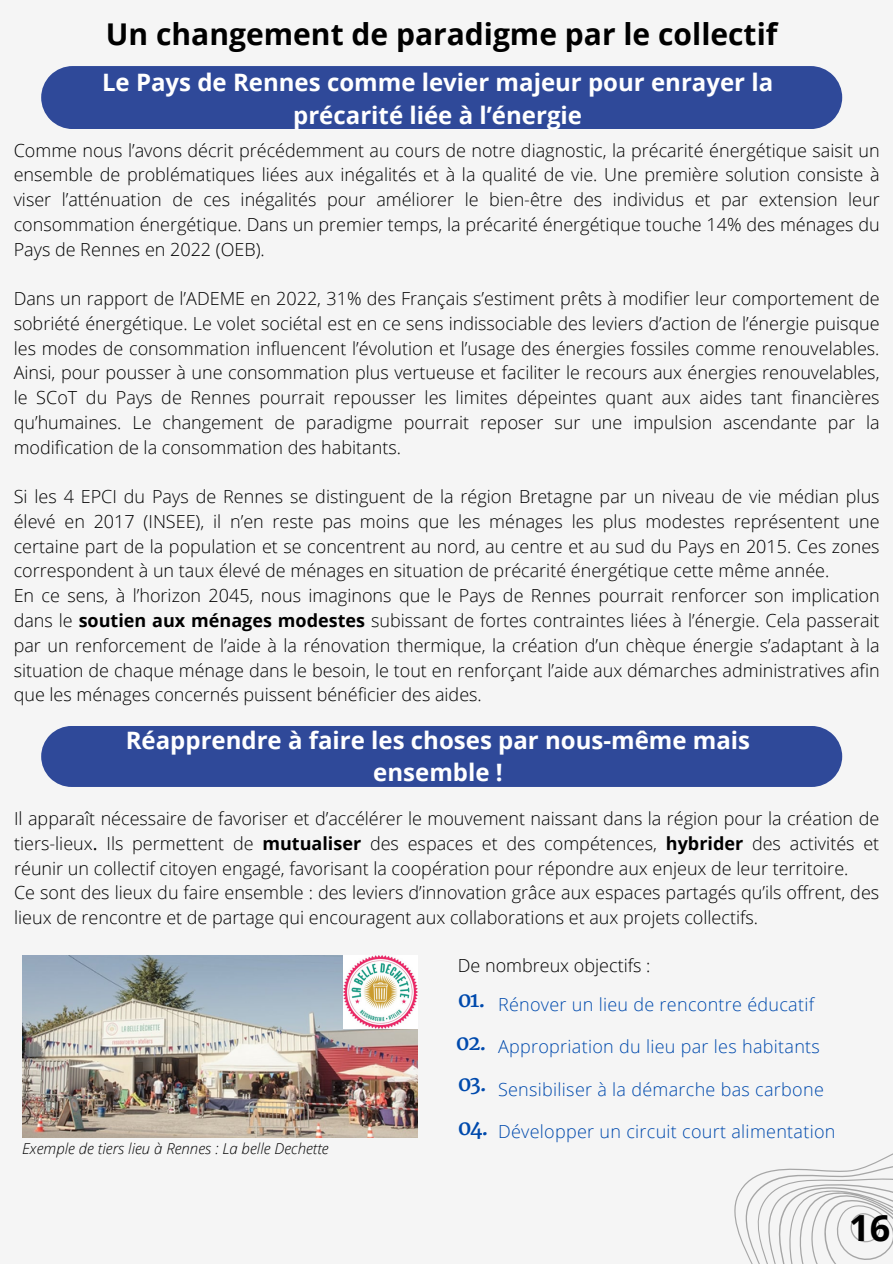
<style>
.page{position:relative;width:893px;height:1264px;background:#fff}
.page>*{position:absolute;margin:0;border:0;box-sizing:border-box;transform-origin:0 0}
.t1{font:700 36px "Open Sans";color:#000}
.t2{font:700 30px "Open Sans";color:#000}
.t3{font:700 24px/32.7px "Open Sans";color:#fff;text-align:center}
.t4{font:700 21px/42px "Martel";letter-spacing:-.08em;color:#004aad;text-align:justify}
.t5{font:300 18px/24.8px "Open Sans";color:#000;text-align:justify}
.t6{font:300 18px "Open Sans";letter-spacing:.015em;color:#004aad}
.t7{font:italic 300 15px "Open Sans";color:#000}
.s1{font-weight:700}
.s2{font-weight:400}
</style>
<div class="page">
<div style="left:0;top:0;width:892px;height:1263px;background:#f5f5f5"></div>
<svg style="left:734px;top:1154px;width:158px;height:109px"></svg>
<div style="left:41px;top:726px;width:801px;height:61px;background:#2f4999"></div>
<div style="left:41px;top:66px;width:801px;height:63px;background:#2f4999"></div>
<img style="left:22px;top:955px;width:395px;height:182px">
<img style="left:343px;top:955px;width:74px;height:73px">
<h2 class="t2" style="left:106px;top:13px;width:673px">Un changement de paradigme par le collectif</h2>
<h3 class="t3" style="left:102px;top:65px;width:672px">Le Pays de Rennes comme levier majeur pour enrayer la précarité liée à l’énergie</h3>
<p class="t5" style="left:14px;top:137px;width:867px">Comme nous l’avons décrit précédemment au cours de notre diagnostic, la précarité énergétique saisit un ensemble de problématiques liées aux inégalités et à la qualité de vie. Une première solution consiste à viser l’atténuation de ces inégalités pour améliorer le bien-être des individus et par extension leur consommation énergétique. Dans un premier temps, la précarité énergétique touche 14% des ménages du Pays de Rennes en 2022 (OEB).</p>
<p class="t5" style="left:14px;top:286px;width:867px">Dans un rapport de l’ADEME en 2022, 31% des Français s’estiment prêts à modifier leur comportement de sobriété énergétique. Le volet sociétal est en ce sens indissociable des leviers d’action de l’énergie puisque les modes de consommation influencent l’évolution et l’usage des énergies fossiles comme renouvelables.<br>Ainsi, pour pousser à une consommation plus vertueuse et faciliter le recours aux énergies renouvelables, le SCoT du Pays de Rennes pourrait repousser les limites dépeintes quant aux aides tant financières qu’humaines. Le changement de paradigme pourrait reposer sur une impulsion ascendante par la modification de la consommation des habitants.</p>
<p class="t5" style="left:14px;top:484px;width:867px;text-align:left">Si les 4 EPCI du Pays de Rennes se distinguent de la région Bretagne par un niveau de vie médian plus élevé en 2017 (INSEE), il n’en reste pas moins que les ménages les plus modestes représentent une certaine part de la population et se concentrent au nord, au centre et au sud du Pays en 2015. Ces zones correspondent à un taux élevé de ménages en situation de précarité énergétique cette même année.<br>En ce sens, à l’horizon 2045, nous imaginons que le Pays de Rennes pourrait renforcer son implication dans le <span class="s1">soutien aux ménages modestes</span> subissant de fortes contraintes liées à l’énergie. Cela passerait par un renforcement de l’aide à la rénovation thermique, la création d’un chèque énergie s’adaptant à la situation de chaque ménage dans le besoin, le tout en renforçant l’aide aux démarches administratives afin que les ménages concernés puissent bénéficier des aides.</p>
<h3 class="t3" style="left:126px;top:723px;width:626px">Réapprendre à faire les choses par nous-même mais ensemble !</h3>
<p class="t5" style="left:14px;top:805px;width:866px;text-align:left">Il apparaît nécessaire de favoriser et d’accélérer le mouvement naissant dans la région pour la création de tiers-lieux<span class="s2">.</span> Ils permettent de <span class="s1">mutualiser</span> des espaces et des compétences, <span class="s1">hybrider</span> des activités et réunir un collectif citoyen engagé, favorisant la coopération pour répondre aux enjeux de leur territoire.<br>Ce sont des lieux du faire ensemble : des leviers d’innovation grâce aux espaces partagés qu’ils offrent, des lieux de rencontre et de partage qui encouragent aux collaborations et aux projets collectifs.</p>
<p class="t7" style="left:22px;top:1137px;width:308px">Exemple de tiers lieu à Rennes : La belle Dechette</p>
<p class="t5" style="left:458px;top:952px;width:194px">De nombreux objectifs :</p>
<p class="t4" style="left:456px;top:978px;width:33px">01.<br>02.<br>03.</p>
<p class="t4" style="left:458px;top:1106px;width:33px">04.</p>
<p class="t6" style="left:498px;top:991px;width:318px">Rénover un lieu de rencontre éducatif</p>
<p class="t6" style="left:498px;top:1033px;width:323px">Appropriation du lieu par les habitants</p>
<p class="t6" style="left:498px;top:1076px;width:327px">Sensibiliser à la démarche bas carbone</p>
<p class="t6" style="left:498px;top:1119px;width:339px">Développer un circuit court alimentation</p>
<h1 class="t1" style="left:849px;top:1202px;width:43px">16</h1>
</div>
